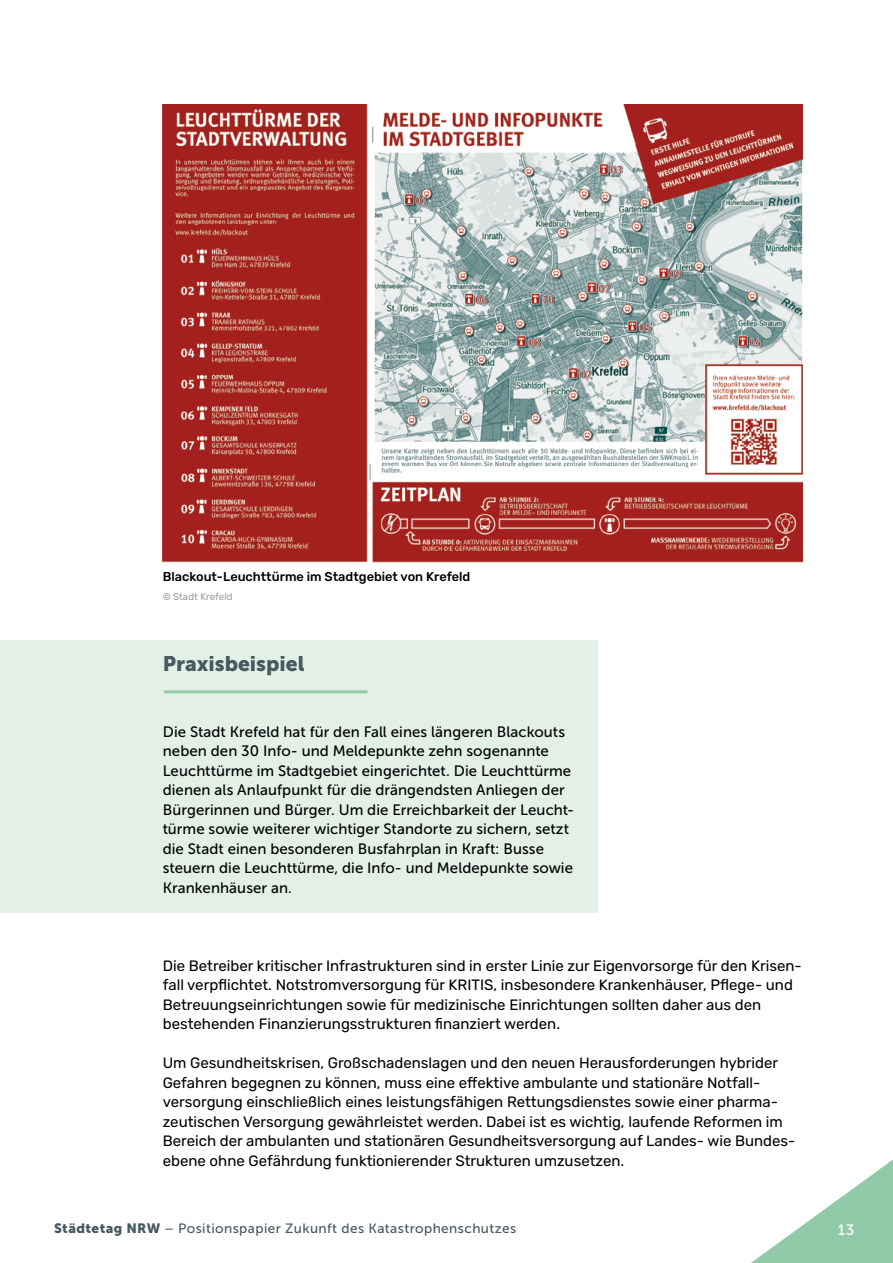
<style>
.page{position:relative;width:893px;height:1263px;background:#fff}
.page>*{position:absolute;margin:0;border:0;box-sizing:border-box;transform-origin:0 0}
.t1{font:21px "Museo Sans 900";color:#465961}
.t2{font:15px/19.5px "Rubik";color:#000}
.t3{font:15px/19.5px "Museo Sans 500";letter-spacing:.005em;color:#000}
.t4{font:15px "Museo Sans 500";color:#fff}
.t5{font:13.5px "Museo Sans 500";letter-spacing:.03em;color:#465961}
.t6{font:500 12.75px "Rubik";color:#000}
.t7{font:9.75px "Rubik";color:#9d9d9c}
.s1{font-weight:500}
.s2{font-family:"Museo Sans 900"}
</style>
<div class="page">
<svg style="left:751px;top:1159px;width:142px;height:104px"></svg>
<img style="left:163px;top:104px;width:639px;height:459px">
<div style="left:0;top:640px;width:598px;height:272px;background:#e2f0e6"></div>
<hr style="left:164px;top:690px;width:203px;height:3px;background:#90caa8">
<p class="t6" style="left:163px;top:569px;width:309px">Blackout-Leuchttürme im Stadtgebiet von Krefeld</p>
<p class="t7" style="left:163px;top:591px;width:71px"><span class="s1">©</span> Stadt Krefeld</p>
<h1 class="t1" style="left:163px;top:652px;width:143px">Praxisbeispiel</h1>
<p class="t3" style="left:163px;top:722px;width:413px">Die Stadt Krefeld hat für den Fall eines längeren Blackouts neben den 30 Info- und Meldepunkte zehn sogenannte Leuchttürme im Stadtgebiet eingerichtet. Die Leuchttürme dienen als Anlaufpunkt für die drängendsten Anliegen der Bürgerinnen und Bürger. Um die Erreichbarkeit der Leucht&shy;türme sowie weiterer wichtiger Standorte zu sichern, setzt die Stadt einen besonderen Busfahrplan in Kraft: Busse steuern die Leuchttürme, die Info- und Meldepunkte sowie Krankenhäuser an.</p>
<p class="t2" style="left:163px;top:956px;width:640px">Die Betreiber kritischer Infrastrukturen sind in erster Linie zur Eigenvorsorge für den Krisen&shy;fall verpflichtet. Notstromversorgung für KRITIS, insbesondere Krankenhäuser, Pflege- und Betreuungseinrichtungen sowie für medizinische Einrichtungen sollten daher aus den bestehenden Finanzierungsstrukturen finanziert werden.</p>
<p class="t2" style="left:163px;top:1053px;width:634px">Um Gesundheitskrisen, Großschadenslagen und den neuen Herausforderungen hybrider Gefahren begegnen zu können, muss eine effektive ambulante und stationäre Notfall&shy;versorgung einschließlich eines leistungsfähigen Rettungsdienstes sowie einer pharma&shy;zeutischen Versorgung gewährleistet werden. Dabei ist es wichtig, laufende Reformen im Bereich der ambulanten und stationären Gesundheitsversorgung auf Landes- wie Bundes&shy;ebene ohne Gefährdung funktionierender Strukturen umzusetzen.</p>
<p class="t5" style="left:54px;top:1221px;width:464px"><span class="s2">Städtetag NRW</span> – Positionspapier Zukunft des Katastrophenschutzes</p>
<p class="t4" style="left:838px;top:1221px;width:18px">13</p>
</div>
